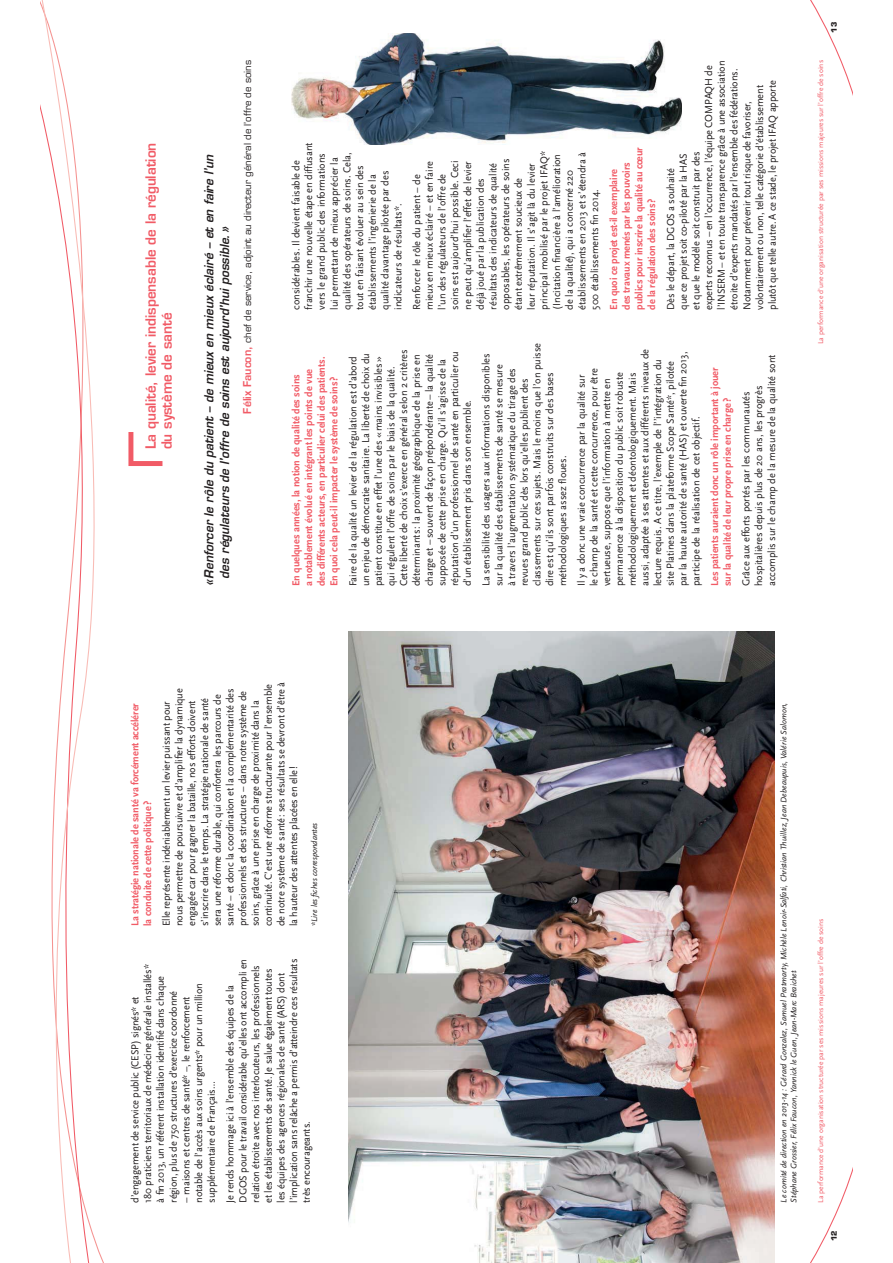
<style>
.page{position:relative;width:893px;height:1263px;background:#fff}
.page>*{position:absolute;margin:0;border:0;box-sizing:border-box;transform-origin:0 0}
.t1{font:600 13.8px/15.9px "Eurostile LT Std";color:#f15b66}
.t2{font:italic 600 12.15px/15.9px "Eurostile LT Std";color:#231f20}
.t3{font:10.65px/12.8px "Scala Sans";letter-spacing:-.005em;color:#231f20}
.t4{font:700 10.65px/12.8px "Scala Sans";letter-spacing:-.005em;color:#f15b66}
.t5{font:9.6px "Eurostile LT Std";color:#231f20}
.t6{font:italic 8.55px/10.1px "Scala Sans";color:#231f20}
.t7{font:7.35px "Scala Sans";color:#f15b66}
.t8{font:700 7.35px "Eurostile LT Std";color:#231f20}
.s1{font-weight:600;font-size:10.65px;color:#f15b66}
</style>
<div class="page">
<img style="left:348px;top:631px;width:426px;height:632px">
<img style="left:292px;top:33px;width:390px;height:112px">
<svg style="left:40px;top:0;width:64px;height:1263px"></svg>
<svg style="left:810px;top:0;width:42px;height:93px"></svg>
<svg style="left:810px;top:1170px;width:42px;height:93px"></svg>
<svg style="left:128px;top:432px;width:34px;height:34px"></svg>
<p class="t1" style="left:144px;top:449px;width:308px;rotate:-90deg">La qualité, levier indispensable de la régulation du système de santé</p>
<p class="t2" style="left:202px;top:579px;width:425px;text-indent:-8px;rotate:-90deg">« Renforcer le rôle du patient – de mieux en mieux éclairé – et en faire l’un des régulateurs de l'offre de soins est aujourd'hui possible. »</p>
<p class="t5" style="left:244px;top:414px;width:355px;rotate:-90deg"><span class="s1">Félix Faucon,</span> chef de service, adjoint au directeur général de l’offre de soins</p>
<p class="t3" style="left:290px;top:310px;width:169px;rotate:-90deg">considérables. Il devient faisable de franchir une nouvelle étape en diffusant vers le grand public des informations lui permettant de mieux apprécier la qualité des opérateurs de soins. Cela, tout en faisant évoluer au sein des établissements l’ingénierie de la<br>qualité davantage pilotée par des indicateurs de résultats*.</p>
<p class="t3" style="left:411px;top:310px;width:160px;rotate:-90deg">Renforcer le rôle du patient – de mieux en mieux éclairé – et en faire l’un des régulateurs de l’offre de soins est aujourd’hui possible. Ceci ne peut qu’amplifier l’effet de levier déjà joué par la publication des résultats des indicateurs de qualité opposables, les opérateurs de soins étant extrêmement soucieux de<br>leur réputation. Il s’agit là du levier principal mobilisé par le projet IFAQ* (Incitation financière à l’amélioration de la qualité), qui a concerné 220 établissements en 2013 et s’étendra à 500 établissements fin 2014.</p>
<p class="t4" style="left:608px;top:310px;width:164px;rotate:-90deg">En quoi ce projet est-il exemplaire<br>des travaux menés par les pouvoirs publics pour inscrire la qualité au cœur de la régulation des soins ?</p>
<p class="t3" style="left:665px;top:310px;width:251px;rotate:-90deg">Dès le départ, la DGOS a souhaité<br>que ce projet soit co-piloté par la HAS<br>et que le modèle soit construit par des<br>experts reconnus – en l’occurrence, l’équipe COMPAQH de l’INSERM – et en toute transparence grâce à une association étroite d’experts mandatés par l’ensemble des fédérations.<br>Notamment pour prévenir tout risque de favoriser, volontairement ou non, telle catégorie d’établissement plutôt que telle autre. A ce stade, le projet IFAQ apporte</p>
<p class="t4" style="left:291px;top:586px;width:231px;rotate:-90deg">En quelques années, la notion de qualité des soins<br>a notablement évolué en intégrant les points de vue des différents acteurs, en particulier celui des patients.<br>En quoi cela peut-il impacter le système de soins ?</p>
<p class="t3" style="left:347px;top:586px;width:238px;rotate:-90deg">Faire de la qualité un levier de la régulation est d’abord un enjeu de démocratie sanitaire. La liberté de choix du patient constitue en effet l’une des « mains invisibles » qui régulent l’offre de soins par le biais de la qualité.<br>Cette liberté de choix s’exerce en général selon 2 critères déterminants : la proximité géographique de la prise en charge et – souvent de façon prépondérante – la qualité supposée de cette prise en charge. Qu’il s’agisse de la réputation d’un professionnel de santé en particulier ou d’un établissement pris dans son ensemble.</p>
<p class="t3" style="left:480px;top:586px;width:245px;rotate:-90deg">La sensibilité des usagers aux informations disponibles sur la qualité des établissements de santé se mesure<br>à travers l’augmentation systématique du tirage des revues grand public dès lors qu’elles publient des classements sur ces sujets. Mais le moins que l’on puisse dire est qu’ils sont parfois construits sur des bases méthodologiques assez floues.</p>
<p class="t3" style="left:576px;top:586px;width:239px;rotate:-90deg">Il y a donc une vraie concurrence par la qualité sur<br>le champ de la santé et cette concurrence, pour être vertueuse, suppose que l’information à mettre en permanence à la disposition du public soit robuste méthodologiquement et déontologiquement. Mais aussi, adaptée à ses attentes et aux différents niveaux de lecture requis. A ce titre, l’exemple de l’’intégration du site Platines dans la plateforme Scope Santé*, pilotée par la haute autorité de santé (HAS) et ouverte fin 2013, participe de la réalisation de cet objectif.</p>
<p class="t4" style="left:709px;top:586px;width:221px;rotate:-90deg">Les patients auraient donc un rôle important à jouer sur la qualité de leur propre prise en charge ?</p>
<p class="t3" style="left:740px;top:586px;width:233px;rotate:-90deg">Grâce aux efforts portés par les communautés hospitalières depuis plus de 20 ans, les progrès accomplis sur le champ de la mesure de la qualité sont</p>
<p class="t8" style="left:831px;top:33px;width:12px;rotate:-90deg">13</p>
<p class="t7" style="left:818px;top:344px;width:286px;rotate:-90deg">La performance d'une organisation structurée par ses missions majeures sur l’offre de soins</p>
<p class="t4" style="left:130px;top:926px;width:224px;rotate:-90deg">La stratégie nationale de santé va forcément accélérer la conduite de cette politique ?</p>
<p class="t3" style="left:161px;top:926px;width:245px;rotate:-90deg">Elle représente indéniablement un levier puissant pour nous permettre de poursuivre et d’amplifier la dynamique engagée car pour gagner la bataille, nos efforts doivent s’inscrire dans le temps. La stratégie nationale de santé sera une réforme durable, qui confortera les parcours de santé – et donc la coordination et la complémentarité des professionnels et des structures – dans notre système de soins, grâce à une prise en charge de proximité dans la continuité. C’est une réforme structurante pour l’ensemble de notre système de santé : ses résultats se devront d’être à la hauteur des attentes placées en elle !</p>
<p class="t6" style="left:310px;top:926px;width:105px;rotate:-90deg">*Lire les fiches correspondantes</p>
<p class="t3" style="left:129px;top:1203px;width:240px;rotate:-90deg">d’engagement de service public (CESP) signés* et<br>180 praticiens territoriaux de médecine générale installés* à fin 2013, un référent installation identifié dans chaque région, plus de 750 structures d’exercice coordonné</p>
<p class="t3" style="left:180px;top:1203px;width:221px;rotate:-90deg">– maisons et centres de santé* –, le renforcement notable de l’accès aux soins urgents* pour un million supplémentaire de Français…</p>
<p class="t3" style="left:224px;top:1203px;width:245px;rotate:-90deg">Je rends hommage ici à l’ensemble des équipes de la DGOS pour le travail considérable qu’elles ont accompli en relation étroite avec nos interlocuteurs, les professionnels et les établissements de santé. Je salue également toutes les équipes des agences régionales de santé (ARS) dont l’implication sans relâche a permis d’atteindre ces résultats très encourageants.</p>
<p class="t6" style="left:779px;top:1203px;width:502px;rotate:-90deg">Le comité de direction en 2013-14 : Gérard Gonzalez, Samuel Pratmarty, Michèle Lenoir-Salfati, Christian Thuillez, Jean Debeaupuis, Valérie Salomon,<br>Stéphane Grossier, Félix Faucon, Yannick le Guen, Jean-Marc Braichet</p>
<p class="t7" style="left:818px;top:1203px;width:286px;rotate:-90deg">La performance d'une organisation structurée par ses missions majeures sur l’offre de soins</p>
<p class="t8" style="left:831px;top:1241px;width:12px;rotate:-90deg">12</p>
</div>
